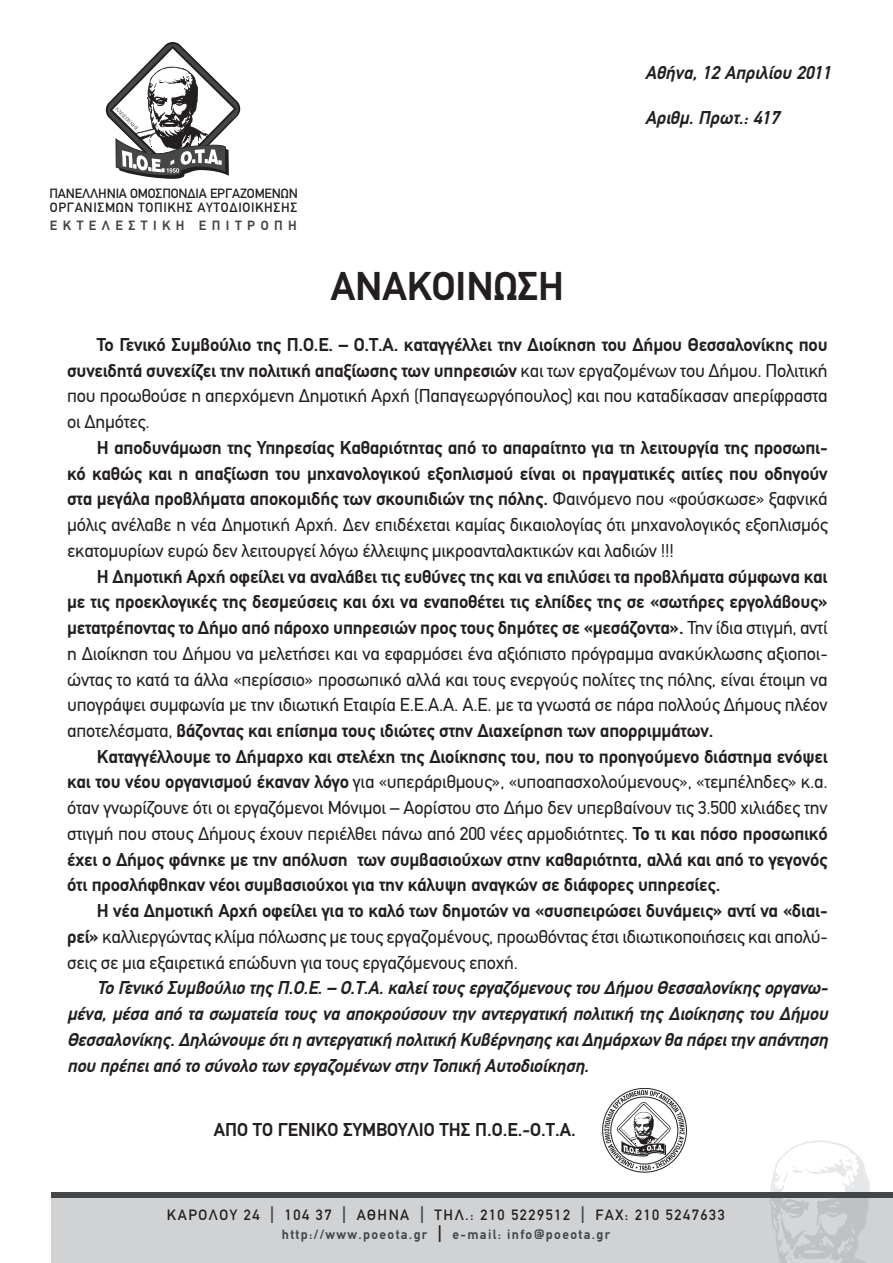
<style>
.page{position:relative;width:893px;height:1263px;background:#fff}
.page>*{position:absolute;margin:0;border:0;box-sizing:border-box;transform-origin:0 0}
.t1{font:700 40.5px "PF Din Text";color:#231f20}
.K_ÓÔÓÈÎ{font:700 18.75px/25.8px "PF Din Text";letter-spacing:-.01em;color:#231f20;text-align:justify}
.t2{font:italic 700 18.75px/25.8px "PF Din Text";letter-spacing:-.01em;color:#231f20;text-align:justify}
.t3{font:18.75px/25.8px "PF Din Text";letter-spacing:-.01em;color:#231f20;text-align:justify}
.t4{font:500 15px "PF Din Text";letter-spacing:.1em;color:#231f20}
.t5{font:500 13.5px/14.2px "PF Din Text";letter-spacing:-.01em;color:#231f20}
.t6{font:700 13.5px "PF Din Text";letter-spacing:.1em;color:#454647}
.t7{font:700 13.5px "PF Din Text";letter-spacing:.405em;color:#454647}
.s1{font-weight:400}
.s2{font-weight:700}
.s3{font-weight:300;font-size:24px;color:#454647}
.s4{font-weight:300;font-size:24px;color:#231f20}
</style>
<div class="page">
<div style="left:51px;top:1196px;width:842px;height:67px;background:#d1d2d4"></div>
<svg style="left:769px;top:1140px;width:101px;height:123px"></svg>
<svg style="left:105px;top:42px;width:136px;height:137px"></svg>
<div style="left:51px;top:1192px;width:842px;height:6px;background:#454647"></div>
<svg style="left:604px;top:1090px;width:81px;height:80px"></svg>
<p class="t5" style="left:49px;top:186px;width:250px">ΠΑΝΕΛΛΗΝΙΑ ΟΜΟΣΠΟΝ∆ΙΑ ΕΡΓΑΖΟΜΕΝΩΝ<br>ΟΡΓΑΝΙΣΜΩΝ ΤΟΠΙΚΗΣ ΑΥΤΟ∆ΙΟΙΚΗΣΗΣ</p>
<p class="t7" style="left:50px;top:217px;width:248px">ΕΚΤΕΛΕΣΤΙΚΗ ΕΠΙΤΡΟΠΗ</p>
<p class="t2" style="left:645px;top:60px;width:188px">Αθήνα, 12 Aπριλίου 2011</p>
<p class="t2" style="left:645px;top:105px;width:136px">Αριθμ. Πρωτ.: 417</p>
<p class="t1" style="left:331px;top:262px;width:235px">ΑΝΑΚΟΙΝΩΣΗ</p>
<p class="K_ÓÔÓÈÎ" style="left:67px;top:332px;width:762px;text-indent:30px">Το Γενικό Συμβούλιο της Π.Ο.Ε. – Ο.Τ.Α. καταγγέλλει την Διοίκηση του Δήμου Θεσσαλονίκης που συνειδητά συνεχίζει την πολιτική απαξίωσης των υπηρεσιών <span class="s1">και των εργαζομένων του Δήμου. Πολιτική που προωθούσε η απερχόμενη Δημοτική Αρχή (Παπαγεωργόπουλος) και που καταδίκασαν απερίφραστα οι Δημότες.</span></p>
<p class="K_ÓÔÓÈÎ" style="left:67px;top:434px;width:762px;text-indent:30px">Η αποδυνάμωση της Υπηρεσίας Καθαριότητας από το απαραίτητο για τη λειτουργία της προσωπι&shy;κό καθώς και η απαξίωση του μηχανολογικού εξοπλισμού είναι οι πραγματικές αιτίες που οδηγούν στα μεγάλα προβλήματα αποκομιδής των σκουπιδιών της πόλης. <span class="s1">Φαινόμενο που «φούσκωσε» ξαφνικά μόλις ανέλαβε η νέα Δημοτική Αρχή. Δεν επιδέχεται καμίας δικαιολογίας ότι μηχανολογικός εξοπλισμός εκατομυρίων ευρώ δεν λειτουργεί λόγω έλλειψης μικροανταλακτικών και λαδιών !!!</span></p>
<p class="K_ÓÔÓÈÎ" style="left:67px;top:563px;width:762px;text-indent:30px">Η Δημοτική Αρχή οφείλει να αναλάβει τις ευθύνες της και να επιλύσει τα προβλήματα σύμφωνα και με τις προεκλογικές της δεσμεύσεις και όχι να εναποθέτει τις ελπίδες της σε «σωτήρες εργολάβους» μετατρέποντας το Δήμο από πάροχο υπηρεσιών προς τους δημότες σε «μεσάζοντα». <span class="s1">Την ίδια στιγμή, αντί η Διοίκηση του Δήμου να μελετήσει και να εφαρμόσει ένα αξιόπιστο πρόγραμμα ανακύκλωσης αξιοποι&shy;ώντας το κατά τα άλλα «περίσσιο» προσωπικό αλλά και τους ενεργούς πολίτες της πόλης, είναι έτοιμη να υπογράψει συμφωνία με την ιδιωτική Εταιρία Ε.Ε.Α.Α. Α.Ε. με τα γνωστά σε πάρα πολλούς Δήμους πλέον αποτελέσματα,</span> βάζοντας και επίσημα τους ιδιώτες στην Διαχείρηση των απορριμμάτων.</p>
<p class="K_ÓÔÓÈÎ" style="left:67px;top:743px;width:762px;text-indent:30px">Καταγγέλλουμε το Δήμαρχο και στελέχη της Διοίκησης του, που το προηγούμενο διάστημα ενόψει και του νέου οργανισμού έκαναν λόγο <span class="s1">για «υπεράριθμους», «υποαπασχολούμενους», «τεμπέληδες» κ.α. όταν γνωρίζουνε ότι οι εργαζόμενοι Μόνιμοι – Αορίστου στο Δήμο δεν υπερβαίνουν τις 3.500 χιλιάδες την στιγμή που στους Δήμους έχουν περιέλθει πάνω από 200 νέες αρμοδιότητες.</span> Το τι και πόσο προσωπικό έχει ο Δήμος φάνηκε με την απόλυση των συμβασιούχων στην καθαριότητα, αλλά και από το γεγονός ότι προσλήφθηκαν νέοι συμβασιούχοι για την κάλυψη αναγκών σε διάφορες υπηρεσίες.</p>
<p class="t3" style="left:67px;top:898px;width:762px;text-indent:30px"><span class="s2">Η νέα Δημοτική Αρχή οφείλει για το καλό των δημοτών να «συσπειρώσει δυνάμεις» αντί να «διαι&shy;ρεί»</span> καλλιεργώντας κλίμα πόλωσης με τους εργαζομένους, προωθόντας έτσι ιδιωτικοποιήσεις και απολύ&shy;σεις σε μια εξαιρετικά επώδυνη για τους εργαζόμενους εποχή.</p>
<p class="t2" style="left:67px;top:975px;width:762px;text-indent:30px">Το Γενικό Συμβούλιο της Π.Ο.Ε. – Ο.Τ.Α. καλεί τους εργαζόμενους του Δήμου Θεσσαλονίκης οργανω&shy;μένα, μέσα από τα σωματεία τους να αποκρούσουν την αντεργατική πολιτική της Διοίκησης του Δήμου Θεσσαλονίκης. Δηλώνουμε ότι η αντεργατική πολιτική Κυβέρνησης και Δημάρχων θα πάρει την απάντηση που πρέπει από το σύνολο των εργαζομένων στην Τοπική Αυτοδιοίκηση.</p>
<p class="K_ÓÔÓÈÎ" style="left:214px;top:1117px;width:363px">ΑΠΟ ΤΟ ΓΕΝΙΚΟ ΣΥΜΒΟΥΛΙΟ ΤΗΣ Π.Ο.Ε.-Ο.Τ.Α.</p>
<p class="t4" style="left:167px;top:1206px;width:559px">ΚΑΡΟΛΟΥ 24 <span class="s3">I</span> 104 37 <span class="s3">I</span> ΑΘΗΝΑ <span class="s3">I</span> ΤΗΛ.: 210 5229512 <span class="s3">I</span> FAX: 210 5247633</p>
<p class="t6" style="left:282px;top:1226px;width:330px">http://www.poeota.gr <span class="s4">I</span> e-mail: info@poeota.gr</p>
</div>
